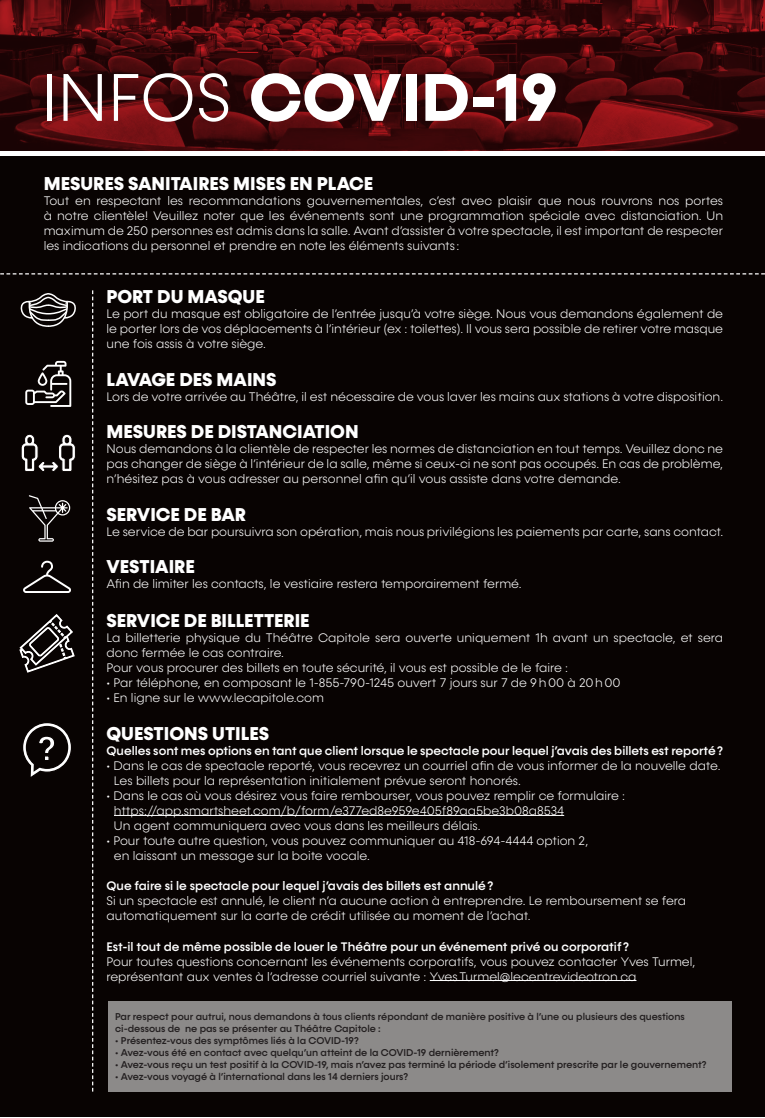
<style>
.page{position:relative;width:765px;height:1118px;background:#fff}
.page>*{position:absolute;margin:0;border:0;box-sizing:border-box;transform-origin:0 0}
.t1{font:700 67.88px "Konnect";color:#fff}
.t2{font:800 18.75px "Konnect";color:#fff}
.t3{font:300 12.5px/15px "Konnect";color:#fff}
.t4{font:500 12.5px "Konnect";color:#fff}
.t5{font:500 10px/12px "Konnect";color:#231f20}
.s1{font-weight:300}
</style>
<div class="page">
<svg style="left:0;top:0;width:765px;height:150px;background:#4a090c"></svg>
<div style="left:0;top:156px;width:765px;height:960px;background:#080302"></div>
<svg style="left:20px;top:293px;width:56px;height:34px"></svg>
<svg style="left:92px;top:290px;width:1px;height:801px"></svg>
<div style="left:109px;top:1001px;width:623px;height:90px;background:#8c8a89"></div>
<hr style="left:114px;top:815px;width:450px;height:1px;background:#fff">
<hr style="left:430px;top:980px;width:206px;height:1px;background:#fff">
<svg style="left:25px;top:361px;width:46px;height:46px"></svg>
<svg style="left:21px;top:434px;width:55px;height:37px"></svg>
<svg style="left:29px;top:495px;width:41px;height:46px"></svg>
<svg style="left:23px;top:560px;width:48px;height:33px"></svg>
<svg style="left:23px;top:723px;width:48px;height:54px"></svg>
<svg style="left:20px;top:614px;width:55px;height:58px"></svg>
<svg style="left:0;top:273px;width:765px;height:1px"></svg>
<p class="t1" style="left:41px;top:57px;width:518px"><span class="s1">INFOS</span> COVID-19</p>
<p class="t2" style="left:44px;top:172px;width:331px">MESURES SANITAIRES MISES EN PLACE</p>
<p class="t3" style="left:44px;top:193px;width:681px;text-align:justify">Tout en respectant les recommandations gouvernementales, c’est avec plaisir que nous rouvrons nos portes à notre clientèle! Veuillez noter que les événements sont une programmation spéciale avec distanciation. Un maximum de 250 personnes est admis dans la salle. Avant d’assister à votre spectacle, il est important de respecter les indications du personnel et prendre en note les éléments suivants :</p>
<p class="t2" style="left:106px;top:285px;width:160px">PORT DU MASQUE</p>
<p class="t3" style="left:106px;top:307px;width:618px;text-align:justify">Le port du masque est obligatoire de l’entrée jusqu’à votre siège. Nous vous demandons également de le porter lors de vos déplacements à l’intérieur (ex : toilettes). Il vous sera possible de retirer votre masque une fois assis à votre siège.</p>
<p class="t2" style="left:106px;top:368px;width:172px">LAVAGE DES MAINS</p>
<p class="t3" style="left:106px;top:389px;width:618px">Lors de votre arrivée au Théâtre, il est nécessaire de vous laver les mains aux stations à votre disposition.</p>
<p class="t2" style="left:106px;top:420px;width:254px">MESURES DE DISTANCIATION</p>
<p class="t3" style="left:106px;top:442px;width:618px;text-align:justify">Nous demandons à la clientèle de respecter les normes de distanciation en tout temps. Veuillez donc ne pas changer de siège à l’intérieur de la salle, même si ceux-ci ne sont pas occupés. En cas de problème, n’hésitez pas à vous adresser au personnel afin qu’il vous assiste dans votre demande.</p>
<p class="t2" style="left:106px;top:503px;width:141px">SERVICE DE BAR</p>
<p class="t3" style="left:106px;top:524px;width:618px">Le service de bar poursuivra son opération, mais nous privilégions les paiements par carte, sans contact.</p>
<p class="t2" style="left:106px;top:555px;width:90px">VESTIAIRE</p>
<p class="t3" style="left:106px;top:577px;width:417px">Afin de limiter les contacts, le vestiaire restera temporairement fermé.</p>
<p class="t2" style="left:106px;top:609px;width:205px">SERVICE DE BILLETTERIE</p>
<p class="t3" style="left:106px;top:630px;width:618px">La billetterie physique du Théâtre Capitole sera ouverte uniquement 1h avant un spectacle, et sera donc fermée le cas contraire.</p>
<p class="t3" style="left:106px;top:660px;width:463px">Pour vous procurer des billets en toute sécurité, il vous est possible de le faire :</p>
<p class="t3" style="left:106px;top:675px;width:516px">• Par téléphone, en composant le 1-855-790-1245 ouvert 7 jours sur 7 de 9h00 à 20h00</p>
<p class="t3" style="left:106px;top:690px;width:219px">• En ligne sur le www.lecapitole.com</p>
<p class="t2" style="left:106px;top:722px;width:164px">QUESTIONS UTILES</p>
<p class="t4" style="left:106px;top:744px;width:618px">Quelles sont mes options en tant que client lorsque le spectacle pour lequel j’avais des billets est reporté?</p>
<p class="t3" style="left:114px;top:758px;width:608px;text-indent:-8px">• Dans le cas de spectacle reporté, vous recevrez un courriel afin de vous informer de la nouvelle date.<br>Les billets pour la représentation initialement prévue seront honorés.</p>
<p class="t3" style="left:114px;top:788px;width:513px;text-indent:-8px">• Dans le cas où vous désirez vous faire rembourser, vous pouvez remplir ce formulaire : https://app.smartsheet.com/b/form/e377ed8e959e405f89aa5be3b08a8534<br>Un agent communiquera avec vous dans les meilleurs délais.</p>
<p class="t3" style="left:114px;top:833px;width:476px;text-indent:-8px">• Pour toute autre question, vous pouvez communiquer au 418-694-4444 option 2, en laissant un message sur la boite vocale.</p>
<p class="t4" style="left:106px;top:879px;width:388px">Que faire si le spectacle pour lequel j’avais des billets est annulé?</p>
<p class="t3" style="left:106px;top:893px;width:581px">Si un spectacle est annulé, le client n’a aucune action à entreprendre. Le remboursement se fera automatiquement sur la carte de crédit utilisée au moment de l’achat.</p>
<p class="t4" style="left:106px;top:939px;width:524px">Est-il tout de même possible de louer le Théâtre pour un événement privé ou corporatif ?</p>
<p class="t3" style="left:106px;top:953px;width:590px">Pour toutes questions concernant les événements corporatifs, vous pouvez contacter Yves Turmel, représentant aux ventes à l’adresse courriel suivante : Yves.Turmel@lecentrevideotron.ca</p>
<p class="t5" style="left:115px;top:1010px;width:571px">Par respect pour autrui, nous demandons à tous clients répondant de manière positive à l’une ou plusieurs des questions ci-dessous de ne pas se présenter au Théâtre Capitole :</p>
<p class="t5" style="left:115px;top:1034px;width:245px">• Présentez-vous des symptômes liés à la COVID-19?</p>
<p class="t5" style="left:115px;top:1046px;width:385px">• Avez-vous été en contact avec quelqu’un atteint de la COVID-19 dernièrement?</p>
<p class="t5" style="left:115px;top:1058px;width:593px">• Avez-vous reçu un test positif à la COVID-19, mais n’avez pas terminé la période d’isolement prescrite par le gouvernement?</p>
<p class="t5" style="left:115px;top:1070px;width:294px">• Avez-vous voyagé à l’international dans les 14 derniers jours?</p>
</div>
